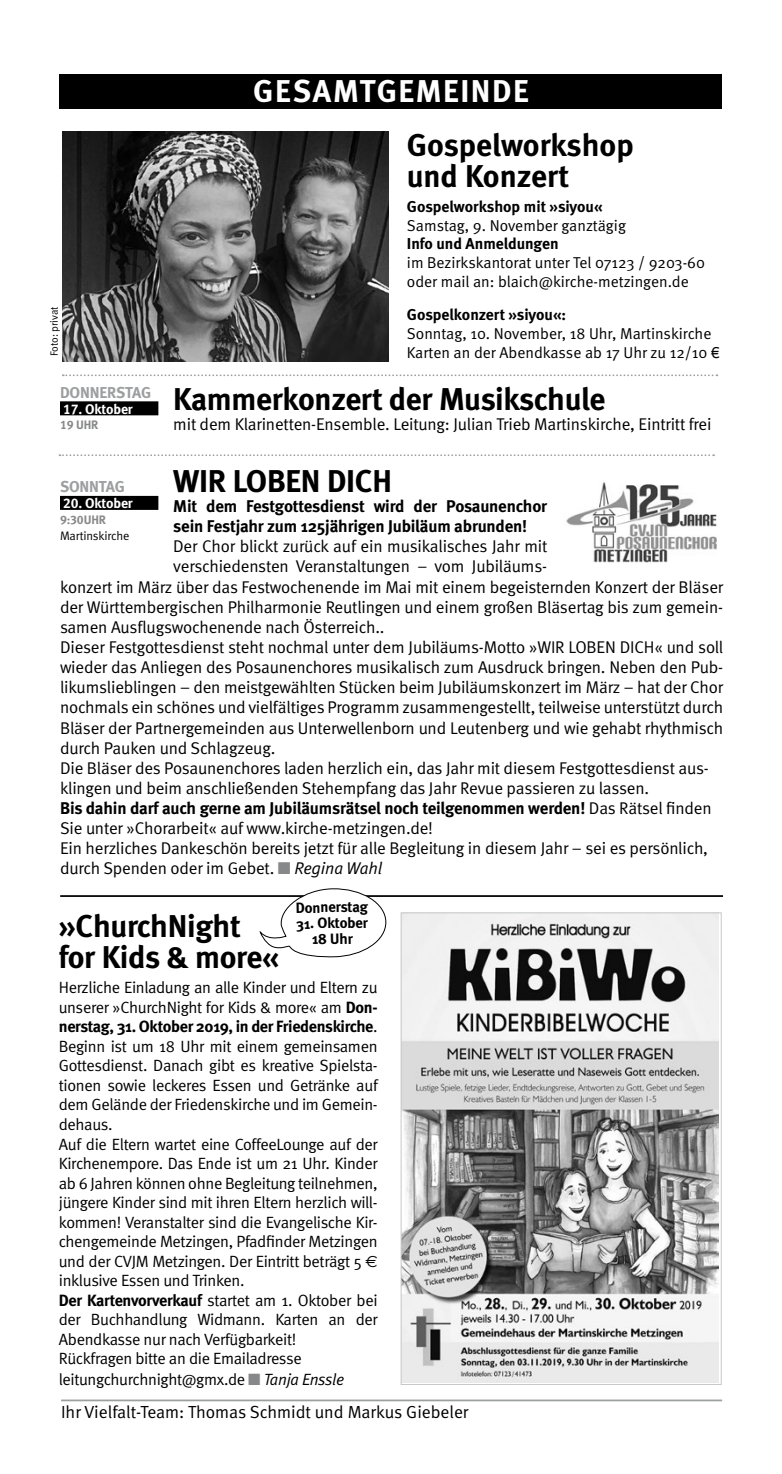
<style>
.page{position:relative;width:782px;height:1474px;background:#fff}
.page>*{position:absolute;margin:0;border:0;box-sizing:border-box;transform-origin:0 0}
.t1{font:700 31.5px/31.5px "Meta";letter-spacing:-.01em;color:#000}
.t2{font:700 31.5px "Meta";letter-spacing:.05em;color:#fff}
.t3{font:17.5px "Meta Normal";color:#000}
.t4{font:16.97px/20.1px "Meta Normal";letter-spacing:-.01em;color:#000}
.t5{font:700 16.97px/20.1px "Meta";letter-spacing:-.01em;color:#000}
.t6{font:16.28px/19.6px "Meta Normal";letter-spacing:-.02em;color:#000}
.t7{font:700 16.28px "Meta";letter-spacing:-.02em;color:#000}
.t8{font:15.75px/18.9px "Meta Normal";color:#000}
.t9{font:700 15.75px "Meta";color:#000}
.t10{font:700 15.75px "Meta";letter-spacing:-.01em;color:#9c9e9f}
.t11{font:700 14.88px/15.8px "Meta";color:#000;text-align:center}
.t12{font:14px "Meta Bold LF";letter-spacing:-.01em;color:#fff}
.t13{font:12.25px "Meta Normal";letter-spacing:-.01em;color:#000}
.t14{font:12.25px "Meta Bold LF";letter-spacing:-.01em;color:#87888a}
.t15{font:10.5px "Meta Normal";color:#000}
.s1{font-family:"Andale Mono"}
.s2{font-family:"Meta Normal";font-weight:400}
.s3{color:#87888a}
.s4{font-style:italic}
.s5{font-family:"Meta";font-weight:700}
.s6{font-family:"Euro Sans"}
</style>
<div class="page">
<div style="left:60px;top:74px;width:662px;height:35px;background:#000"></div>
<hr style="left:60px;top:895px;width:662px;height:2px;background:#000">
<svg style="left:59px;top:454px;width:654px;height:2px"></svg>
<hr style="left:61px;top:1399px;width:661px;height:2px;background:#9c9e9f">
<img style="left:62px;top:131px;width:326px;height:230px">
<img style="left:402px;top:914px;width:316px;height:468px">
<div style="left:400px;top:912px;width:321px;height:472px;border:1px solid #c6c7c8"></div>
<div style="left:60px;top:401px;width:98px;height:14px;background:#000"></div>
<div style="left:60px;top:496px;width:98px;height:14px;background:#000"></div>
<svg style="left:63px;top:374px;width:654px;height:2px"></svg>
<img style="left:566px;top:482px;width:151px;height:81px">
<svg style="left:258px;top:888px;width:128px;height:69px"></svg>
<p class="t15" style="left:48px;top:356px;width:51px;rotate:-90deg">Foto: privat</p>
<h1 class="t2" style="left:253px;top:73px;width:277px">GESAMTGEMEINDE</h1>
<h1 class="t1" style="left:407px;top:129px;width:228px">Gospelworkshop und Konzert</h1>
<p class="t9" style="left:407px;top:197px;width:197px">Gospelworkshop mit »siyou«</p>
<p class="t8" style="left:407px;top:215px;width:220px">Samstag, 9. November ganztägig</p>
<p class="t9" style="left:407px;top:235px;width:153px">Info und Anmeldungen</p>
<p class="t8" style="left:407px;top:253px;width:300px">im Bezirkskantorat unter Tel 07123 / 9203-60 oder mail an: blaich@kirche-metzingen.de</p>
<p class="t9" style="left:407px;top:305px;width:161px">Gospelkonzert »siyou«:</p>
<p class="t8" style="left:407px;top:324px;width:315px">Sonntag, 10. November, 18 Uhr, Martinskirche<br>Karten an der Abendkasse ab 17 Uhr zu 12/10 <span class="s1">€</span></p>
<p class="t10" style="left:60px;top:383px;width:93px">DONNERSTAG</p>
<p class="t12" style="left:63px;top:400px;width:71px">17. Oktober</p>
<p class="t14" style="left:60px;top:418px;width:40px">19 UHR</p>
<h1 class="t1" style="left:173px;top:383px;width:433px">Kammerkonzert der Musikschule</h1>
<p class="t4" style="left:173px;top:414px;width:539px">mit dem Klarinetten-Ensemble. Leitung: Julian Trieb Martinskirche, Eintritt frei</p>
<h1 class="t1" style="left:173px;top:465px;width:220px">WIR LOBEN DICH</h1>
<p class="t5" style="left:173px;top:496px;width:375px">Mit dem Festgottesdienst wird der Posaunenchor sein Festjahr zum 125jährigen Jubiläum abrunden!</p>
<p class="t4" style="left:173px;top:536px;width:375px">Der Chor blickt zurück auf ein musikalisches Jahr mit</p>
<p class="t4" style="left:173px;top:556px;width:375px">verschiedensten Veranstaltungen – vom Jubiläums-</p>
<p class="t4" style="left:60px;top:576px;width:664px">konzert im März über das Festwochenende im Mai mit einem begeisternden Konzert der Bläser</p>
<p class="t4" style="left:60px;top:596px;width:664px">der Württembergischen Philharmonie Reutlingen und einem großen Bläsertag bis zum gemein-</p>
<p class="t4" style="left:60px;top:616px;width:326px">samen Ausflugswochenende nach Österreich..</p>
<p class="t4" style="left:60px;top:637px;width:664px">Dieser Festgottesdienst steht nochmal unter dem Jubiläums-Motto »WIR LOBEN DICH« und soll</p>
<p class="t4" style="left:60px;top:657px;width:664px">wieder das Anliegen des Posaunenchores musikalisch zum Ausdruck bringen. Neben den Pub-</p>
<p class="t4" style="left:60px;top:677px;width:664px">likumslieblingen – den meistgewählten Stücken beim Jubiläumskonzert im März – hat der Chor</p>
<p class="t4" style="left:60px;top:697px;width:664px">nochmals ein schönes und vielfältiges Programm zusammengestellt, teilweise unterstützt durch</p>
<p class="t4" style="left:60px;top:717px;width:664px">Bläser der Partnergemeinden aus Unterwellenborn und Leutenberg und wie gehabt rhythmisch</p>
<p class="t4" style="left:60px;top:737px;width:217px">durch Pauken und Schlagzeug.</p>
<p class="t4" style="left:60px;top:757px;width:650px">Die Bläser des Posaunenchores laden herzlich ein, das Jahr mit diesem Festgottesdienst aus-</p>
<p class="t4" style="left:60px;top:777px;width:590px">klingen und beim anschließenden Stehempfang das Jahr Revue passieren zu lassen.</p>
<p class="t5" style="left:60px;top:798px;width:653px">Bis dahin darf auch gerne am Jubiläumsrätsel noch teilgenommen werden! <span class="s2">Das Rätsel finden</span></p>
<p class="t4" style="left:60px;top:818px;width:649px">Sie unter »Chorarbeit« auf www.kirche-metzingen.de!<br>Ein herzliches Dankeschön bereits jetzt für alle Begleitung in diesem Jahr – sei es persönlich, durch Spenden oder im Gebet. <span class="s3">■</span> <span class="s4">Regina Wahl</span></p>
<p class="t10" style="left:60px;top:477px;width:66px">SONNTAG</p>
<p class="t12" style="left:63px;top:495px;width:71px">20. Oktober</p>
<p class="t14" style="left:60px;top:512px;width:47px">9:30UHR</p>
<p class="t13" style="left:60px;top:528px;width:71px">Martinskirche</p>
<p class="t11" style="left:295px;top:899px;width:74px;rotate:-1deg">Donnerstag</p>
<p class="t11" style="left:296px;top:915px;width:73px;rotate:-1deg">31. Oktober<br>18 Uhr</p>
<h1 class="t1" style="left:59px;top:909px;width:222px">»ChurchNight for Kids &amp; more«</h1>
<p class="t6" style="left:59px;top:977px;width:320px">Herzliche Einladung an alle Kinder und Eltern zu unserer »ChurchNight for Kids &amp; more« am <span class="s5">Don-</span></p>
<p class="t7" style="left:59px;top:1016px;width:320px">nerstag, 31. Oktober 2019, in der Friedenskirche<span class="s2">.</span></p>
<p class="t6" style="left:59px;top:1036px;width:320px">Beginn ist um 18 Uhr mit einem gemeinsamen Gottesdienst. Danach gibt es kreative Spielsta&shy;tionen sowie leckeres Essen und Getränke auf dem Gelände der Friedenskirche und im Gemein&shy;dehaus.<br>Auf die Eltern wartet eine CoffeeLounge auf der Kirchenempore. Das Ende ist um 21 Uhr. Kinder ab 6 Jahren können ohne Begleitung teilnehmen, jüngere Kinder sind mit ihren Eltern herzlich will&shy;kommen! Veranstalter sind die Evangelische Kir&shy;chengemeinde Metzingen, Pfadfinder Metzingen und der CVJM Metzingen. Der Eintritt beträgt 5 <span class="s6">E </span>inklusive Essen und Trinken.<br><span class="s5">Der Kartenvorverkauf</span> startet am 1. Oktober bei der Buchhandlung Widmann. Karten an der Abendkasse nur nach Verfügbarkeit!<br>Rückfragen bitte an die Emailadresse leitungchurchnight@gmx.de <span class="s3">■</span> <span class="s4">Tanja Enssle</span></p>
<p class="t3" style="left:61px;top:1401px;width:409px">Ihr Vielfalt-Team: Thomas Schmidt und Markus Giebeler</p>
</div>
